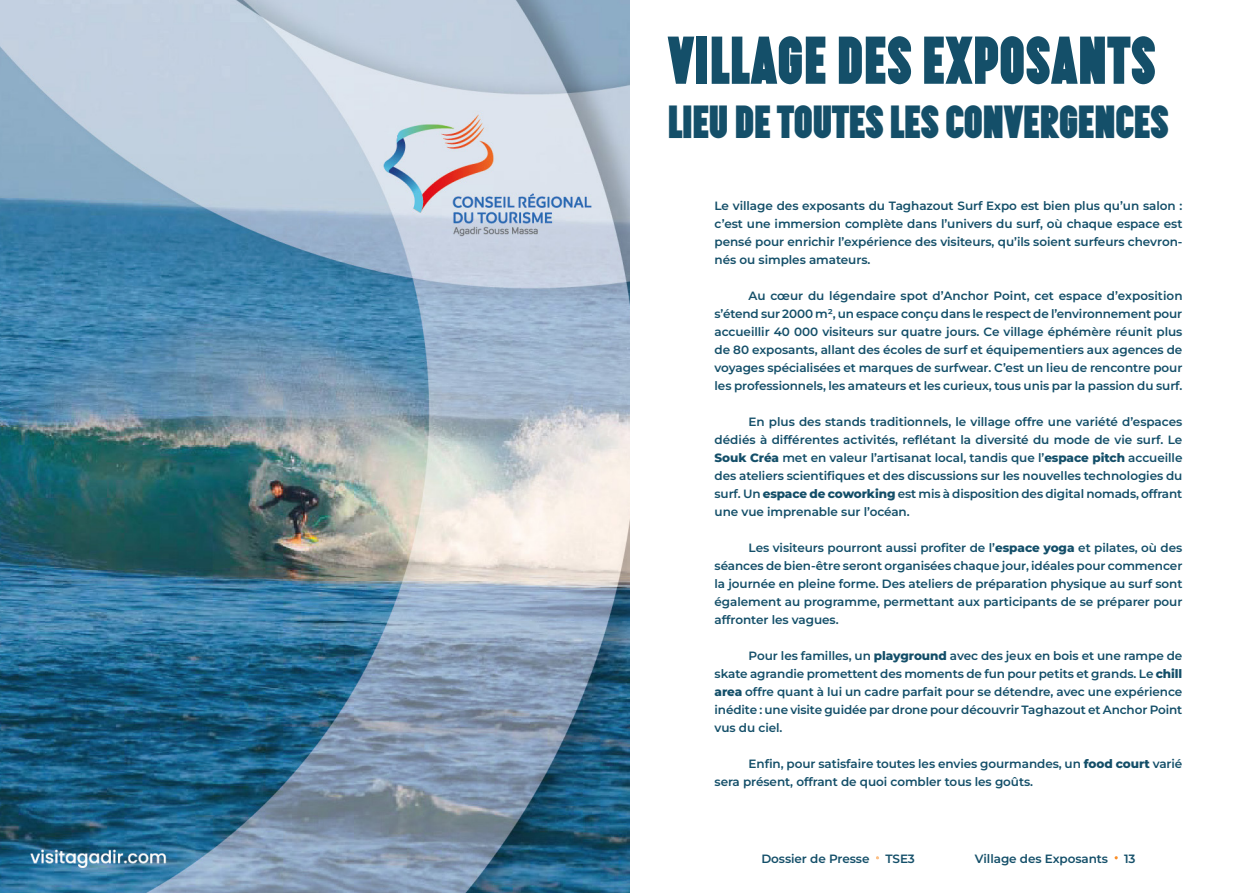
<style>
.page{position:relative;width:1259px;height:893px;background:#fff}
.page>*{position:absolute;margin:0;border:0;box-sizing:border-box;transform-origin:0 0}
.t1{font:67.5px "Tombstone Blues";letter-spacing:.01em;color:#144f69;scale:.93 1}
.t2{font:46.5px "Tombstone Blues";letter-spacing:-.005em;color:#144f69}
.t3{font:600 12px/18px "Montserrat";letter-spacing:-.005em;color:#144f69;text-align:justify}
.s1{font-weight:800}
</style>
<div class="page">
<svg style="left:876px;top:856px;width:3px;height:4px"></svg>
<img style="left:0;top:0;width:629px;height:893px">
<h1 class="t1" style="left:668px;top:23px;width:526px">VILLAGE DES EXPOSANTS</h1>
<h2 class="t2" style="left:668px;top:96px;width:502px">LIEU DE TOUTES LES CONVERGENCES</h2>
<p class="t3" style="left:714px;top:196px;width:469px">Le village des exposants du Taghazout Surf Expo est bien plus qu’un salon : c’est une immersion complète dans l’univers du surf, où chaque espace est pensé pour enrichir l’expérience des visiteurs, qu’ils soient surfeurs chevron&shy;nés ou simples amateurs.</p>
<p class="t3" style="left:714px;top:286px;width:469px;text-indent:34px">Au cœur du légendaire spot d’Anchor Point, cet espace d’exposition s’étend sur 2000 m², un espace conçu dans le respect de l’environnement pour accueillir 40 000 visiteurs sur quatre jours. Ce village éphémère réunit plus de 80 exposants, allant des écoles de surf et équipementiers aux agences de voyages spécialisées et marques de surfwear. C’est un lieu de rencontre pour les professionnels, les amateurs et les curieux, tous unis par la passion du surf.</p>
<p class="t3" style="left:714px;top:412px;width:469px;text-indent:34px">En plus des stands traditionnels, le village offre une variété d’espaces dédiés à différentes activités, reflétant la diversité du mode de vie surf. Le <span class="s1">Souk Créa</span> met en valeur l’artisanat local, tandis que l’<span class="s1">espace pitch</span> accueille des ateliers scientifiques et des discussions sur les nouvelles technologies du surf. Un <span class="s1">espace de coworking</span> est mis à disposition des digital nomads, offrant une vue imprenable sur l’océan.</p>
<p class="t3" style="left:714px;top:538px;width:469px;text-indent:34px">Les visiteurs pourront aussi profiter de l’<span class="s1">espace yoga</span> et pilates, où des séances de bien-être seront organisées chaque jour, idéales pour commencer la journée en pleine forme. Des ateliers de préparation physique au surf sont également au programme, permettant aux participants de se préparer pour affronter les vagues.</p>
<p class="t3" style="left:714px;top:646px;width:469px;text-indent:34px">Pour les familles, un <span class="s1">playground</span> avec des jeux en bois et une rampe de skate agrandie promettent des moments de fun pour petits et grands. Le <span class="s1">chill area</span> offre quant à lui un cadre parfait pour se détendre, avec une expérience inédite : une visite guidée par drone pour découvrir Taghazout et Anchor Point vus du ciel.</p>
<p class="t3" style="left:714px;top:754px;width:469px;text-indent:34px">Enfin, pour satisfaire toutes les envies gourmandes, un <span class="s1">food court</span> varié sera présent, offrant de quoi combler tous les goûts.</p>
<p class="t3" style="left:761px;top:850px;width:110px">Dossier de Presse</p>
<p class="t3" style="left:885px;top:850px;width:31px">TSE3</p>
<p class="t3" style="left:975px;top:850px;width:135px">Village des Exposants</p>
<p class="t3" style="left:1124px;top:850px;width:13px">13</p>
</div>
